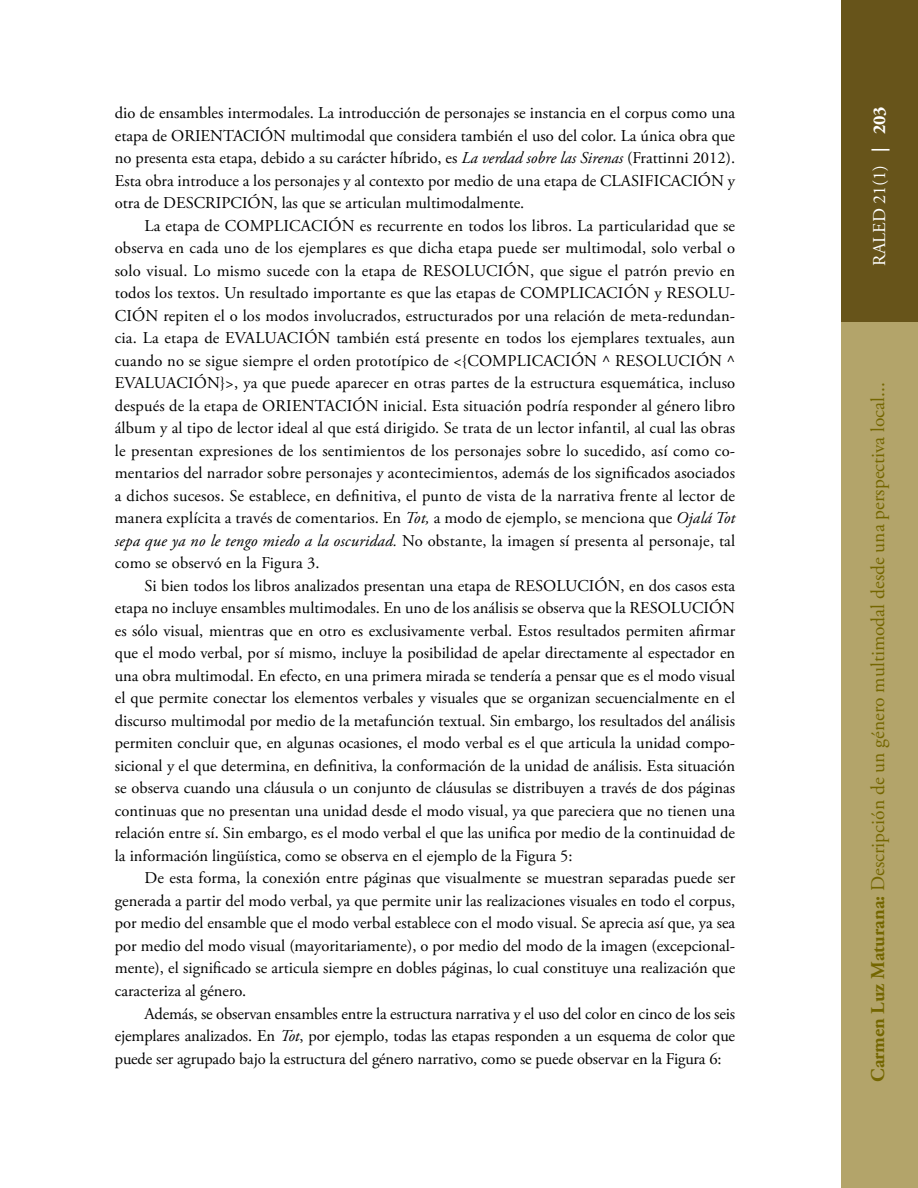
<style>
.page{position:relative;width:918px;height:1188px;background:#fff}
.page>*{position:absolute;margin:0;border:0;box-sizing:border-box;transform-origin:0 0}
.t1{font:19.5px "Adobe Garamond Pro";color:#746600}
.t2{font:18px "Adobe Garamond Pro";color:#fff}
.t3{font:16.5px/22.5px "Adobe Garamond Pro";color:#000;text-align:justify}
.s1{font-style:italic}
.s2{font-weight:700}
</style>
<div class="page">
<div style="left:841px;top:0;width:77px;height:1188px;background:#b3a46a"></div>
<div style="left:841px;top:0;width:77px;height:322px;background:#67541a"></div>
<p class="t3" style="left:115px;top:102px;width:622px">dio de ensambles intermodales. La introducción de personajes se instancia en el corpus como una etapa de ORIENTACIÓN multimodal que considera también el uso del color. La única obra que no presenta esta etapa, debido a su carácter híbrido, es <span class="s1">La verdad sobre las Sirenas</span> (Frattinni 2012).<br>Esta obra introduce a los personajes y al contexto por medio de una etapa de CLASIFICACIÓN y otra de DESCRIPCIÓN, las que se articulan multimodalmente.</p>
<p class="t3" style="left:115px;top:215px;width:622px;text-indent:30px">La etapa de COMPLICACIÓN es recurrente en todos los libros. La particularidad que se observa en cada uno de los ejemplares es que dicha etapa puede ser multimodal, solo verbal o solo visual. Lo mismo sucede con la etapa de RESOLUCIÓN, que sigue el patrón previo en todos los textos. Un resultado importante es que las etapas de COMPLICACIÓN y RESOLU-CIÓN repiten el o los modos involucrados, estructurados por una relación de meta-redundan&shy;cia. La etapa de EVALUACIÓN también está presente en todos los ejemplares textuales, aun cuando no se sigue siempre el orden prototípico de &lt;{COMPLICACIÓN ^ RESOLUCIÓN ^ EVALUACIÓN}&gt;, ya que puede aparecer en otras partes de la estructura esquemática, incluso después de la etapa de ORIENTACIÓN inicial. Esta situación podría responder al género libro álbum y al tipo de lector ideal al que está dirigido. Se trata de un lector infantil, al cual las obras le presentan expresiones de los sentimientos de los personajes sobre lo sucedido, así como co&shy;mentarios del narrador sobre personajes y acontecimientos, además de los significados asociados a dichos sucesos. Se establece, en definitiva, el punto de vista de la narrativa frente al lector de manera explícita a través de comentarios. En <span class="s1">Tot,</span> a modo de ejemplo, se menciona que <span class="s1">Ojalá Tot sepa que ya no le tengo miedo a la oscuridad.</span> No obstante, la imagen sí presenta al personaje, tal como se observó en la Figura 3.</p>
<p class="t3" style="left:115px;top:575px;width:622px;text-indent:30px">Si bien todos los libros analizados presentan una etapa de RESOLUCIÓN, en dos casos esta etapa no incluye ensambles multimodales. En uno de los análisis se observa que la RESOLUCIÓN es sólo visual, mientras que en otro es exclusivamente verbal. Estos resultados permiten afirmar que el modo verbal, por sí mismo, incluye la posibilidad de apelar directamente al espectador en una obra multimodal. En efecto, en una primera mirada se tendería a pensar que es el modo visual el que permite conectar los elementos verbales y visuales que se organizan secuencialmente en el discurso multimodal por medio de la metafunción textual. Sin embargo, los resultados del análisis permiten concluir que, en algunas ocasiones, el modo verbal es el que articula la unidad compo&shy;sicional y el que determina, en definitiva, la conformación de la unidad de análisis. Esta situación se observa cuando una cláusula o un conjunto de cláusulas se distribuyen a través de dos páginas continuas que no presentan una unidad desde el modo visual, ya que pareciera que no tienen una relación entre sí. Sin embargo, es el modo verbal el que las unifica por medio de la continuidad de la información lingüística, como se observa en el ejemplo de la Figura 5:</p>
<p class="t3" style="left:115px;top:868px;width:622px;text-indent:30px">De esta forma, la conexión entre páginas que visualmente se muestran separadas puede ser generada a partir del modo verbal, ya que permite unir las realizaciones visuales en todo el corpus, por medio del ensamble que el modo verbal establece con el modo visual. Se aprecia así que, ya sea por medio del modo visual (mayoritariamente), o por medio del modo de la imagen (excepcional&shy;mente), el significado se articula siempre en dobles páginas, lo cual constituye una realización que caracteriza al género.</p>
<p class="t3" style="left:115px;top:1003px;width:622px;text-indent:30px">Además, se observan ensambles entre la estructura narrativa y el uso del color en cinco de los seis ejemplares analizados. En <span class="s1">Tot</span>, por ejemplo, todas las etapas responden a un esquema de color que puede ser agrupado bajo la estructura del género narrativo, como se puede observar en la Figura 6:</p>
<p class="t2" style="left:869px;top:266px;width:161px;rotate:-90deg">RALED 21(1) <span class="s2">| 203</span></p>
<p class="t1" style="left:866px;top:1082px;width:701px;rotate:-90deg"><span class="s2">Carmen Luz Maturana:</span> Descripción de un género multimodal desde una perspectiva local...</p>
</div>
